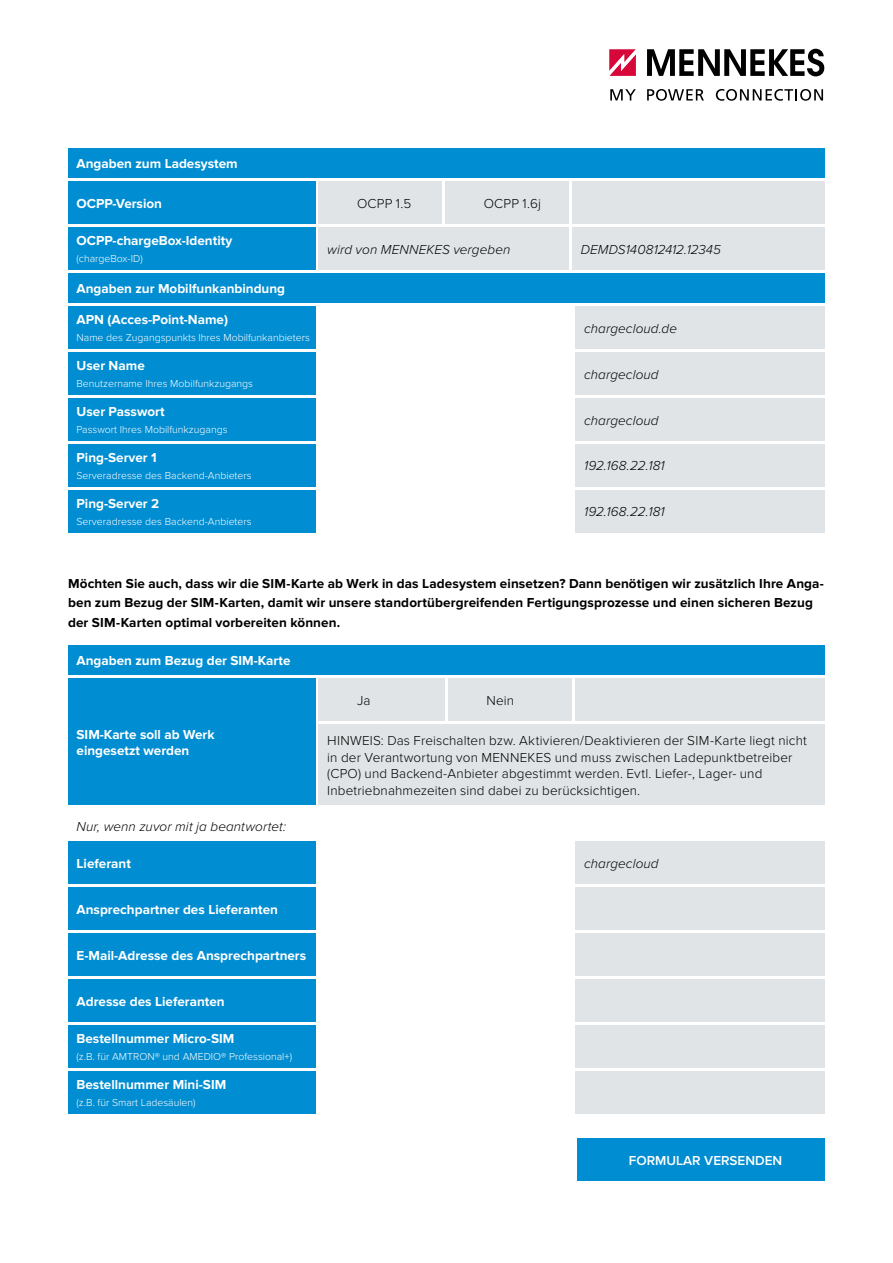
<style>
.page{position:relative;width:893px;height:1263px;background:#fff}
.page>*{position:absolute;margin:0;border:0;box-sizing:border-box;transform-origin:0 0}
.t1{font:700 13.5px/16.5px "Proxima Nova";color:#fff}
.t2{font:300 13.5px/16.5px "Proxima Nova";letter-spacing:.01em;color:#000}
.t3{font:700 13.5px/19.5px "Proxima Nova";letter-spacing:.01em;color:#000}
.t4{font:italic 300 13.5px "Proxima Nova";letter-spacing:.005em;color:#000}
.t5{font:600 13.5px "Proxima Nova";color:#fff}
.t6{font:300 10.5px "Proxima Nova";color:#fff}
</style>
<div class="page">
<div style="left:319px;top:227px;width:250px;height:42px;background:#e0e4e6"></div>
<div style="left:68px;top:181px;width:247px;height:43px;background:#008dd1"></div>
<div style="left:68px;top:306px;width:247px;height:43px;background:#008dd1"></div>
<div style="left:68px;top:678px;width:247px;height:127px;background:#008dd1"></div>
<div style="left:68px;top:398px;width:247px;height:42px;background:#008dd1"></div>
<div style="left:68px;top:887px;width:247px;height:42px;background:#008dd1"></div>
<div style="left:68px;top:227px;width:247px;height:42px;background:#008dd1"></div>
<div style="left:68px;top:352px;width:247px;height:42px;background:#008dd1"></div>
<div style="left:68px;top:841px;width:247px;height:43px;background:#008dd1"></div>
<div style="left:68px;top:444px;width:247px;height:42px;background:#008dd1"></div>
<div style="left:68px;top:979px;width:247px;height:42px;background:#008dd1"></div>
<div style="left:68px;top:490px;width:247px;height:42px;background:#008dd1"></div>
<div style="left:68px;top:1025px;width:247px;height:42px;background:#008dd1"></div>
<div style="left:68px;top:1071px;width:247px;height:42px;background:#008dd1"></div>
<div style="left:68px;top:148px;width:757px;height:30px;background:#008dd1"></div>
<div style="left:68px;top:273px;width:757px;height:30px;background:#008dd1"></div>
<div style="left:68px;top:645px;width:757px;height:30px;background:#008dd1"></div>
<div style="left:319px;top:724px;width:506px;height:81px;background:#e0e4e6"></div>
<div style="left:578px;top:1139px;width:247px;height:42px;background:#008dd1"></div>
<div style="left:572px;top:181px;width:253px;height:43px;background:#e0e4e6"></div>
<div style="left:576px;top:306px;width:249px;height:43px;background:#e0e4e6"></div>
<div style="left:572px;top:227px;width:253px;height:42px;background:#e0e4e6"></div>
<div style="left:576px;top:352px;width:249px;height:42px;background:#e0e4e6"></div>
<div style="left:576px;top:444px;width:249px;height:42px;background:#e0e4e6"></div>
<div style="left:576px;top:398px;width:249px;height:42px;background:#e0e4e6"></div>
<div style="left:576px;top:490px;width:249px;height:42px;background:#e0e4e6"></div>
<div style="left:576px;top:841px;width:249px;height:43px;background:#e0e4e6"></div>
<div style="left:576px;top:887px;width:249px;height:42px;background:#e0e4e6"></div>
<div style="left:576px;top:933px;width:249px;height:42px;background:#e0e4e6"></div>
<div style="left:576px;top:979px;width:249px;height:42px;background:#e0e4e6"></div>
<div style="left:576px;top:1025px;width:249px;height:42px;background:#e0e4e6"></div>
<div style="left:576px;top:1071px;width:249px;height:42px;background:#e0e4e6"></div>
<div style="left:576px;top:678px;width:249px;height:43px;background:#e0e4e6"></div>
<svg style="left:610px;top:89px;width:26px;height:12px"></svg>
<svg style="left:647px;top:89px;width:57px;height:12px"></svg>
<svg style="left:716px;top:89px;width:107px;height:12px"></svg>
<svg style="left:647px;top:49px;width:177px;height:27px"></svg>
<svg style="left:609px;top:49px;width:27px;height:27px"></svg>
<div style="left:319px;top:181px;width:123px;height:43px;background:#e0e4e6"></div>
<div style="left:319px;top:678px;width:126px;height:43px;background:#e0e4e6"></div>
<div style="left:445px;top:181px;width:124px;height:43px;background:#e0e4e6"></div>
<div style="left:448px;top:678px;width:124px;height:43px;background:#e0e4e6"></div>
<div style="left:68px;top:933px;width:247px;height:42px;background:#008dd1"></div>
<p class="t1" style="left:77px;top:156px;width:163px">Angaben zum Ladesystem</p>
<p class="t1" style="left:77px;top:196px;width:87px">OCPP-Version</p>
<p class="t1" style="left:77px;top:233px;width:157px">OCPP-chargeBox-Identity</p>
<p class="t6" style="left:77px;top:252px;width:68px">(chargeBox-ID)</p>
<p class="t1" style="left:77px;top:281px;width:210px">Angaben zur Mobilfunkanbindung</p>
<p class="t1" style="left:77px;top:312px;width:153px">APN (Acces-Point-Name)</p>
<p class="t6" style="left:77px;top:331px;width:235px">Name des Zugangspunkts Ihres Mobilfunkanbieters</p>
<p class="t1" style="left:77px;top:358px;width:70px">User Name</p>
<p class="t6" style="left:77px;top:377px;width:178px">Benutzername Ihres Mobilfunkzugangs</p>
<p class="t1" style="left:77px;top:404px;width:90px">User Passwort</p>
<p class="t6" style="left:77px;top:423px;width:152px">Passwort Ihres Mobilfunkzugangs</p>
<p class="t1" style="left:77px;top:450px;width:82px">Ping-Server 1</p>
<p class="t6" style="left:77px;top:469px;width:177px">Serveradresse des Backend-Anbieters</p>
<p class="t1" style="left:77px;top:496px;width:84px">Ping-Server 2</p>
<p class="t6" style="left:77px;top:515px;width:177px">Serveradresse des Backend-Anbieters</p>
<p class="t2" style="left:357px;top:195px;width:56px">OCPP 1.5</p>
<p class="t2" style="left:484px;top:195px;width:59px">OCPP 1.6j</p>
<p class="t4" style="left:327px;top:242px;width:185px">wird von MENNEKES vergeben</p>
<p class="t4" style="left:581px;top:242px;width:142px">DEMDS140812412.12345</p>
<p class="t4" style="left:584px;top:321px;width:94px">chargecloud.de</p>
<p class="t4" style="left:584px;top:367px;width:76px">chargecloud</p>
<p class="t4" style="left:584px;top:413px;width:76px">chargecloud</p>
<p class="t4" style="left:584px;top:458px;width:82px">192.168.22.181</p>
<p class="t4" style="left:584px;top:504px;width:82px">192.168.22.181</p>
<p class="t3" style="left:68px;top:574px;width:757px">Möchten Sie auch, dass wir die SIM-Karte ab Werk in das Ladesystem einsetzen? Dann benötigen wir zusätzlich Ihre Anga&shy;ben zum Bezug der SIM-Karten, damit wir unsere standortübergreifenden Fertigungsprozesse und einen sicheren Bezug der SIM-Karten optimal vorbereiten können.</p>
<p class="t1" style="left:77px;top:653px;width:215px">Angaben zum Bezug der SIM-Karte</p>
<p class="t1" style="left:77px;top:727px;width:140px">SIM-Karte soll ab Werk eingesetzt werden</p>
<p class="t4" style="left:77px;top:819px;width:211px">Nur, wenn zuvor mit ja beantwortet:</p>
<p class="t1" style="left:77px;top:856px;width:56px">Lieferant</p>
<p class="t1" style="left:77px;top:902px;width:203px">Ansprechpartner des Lieferanten</p>
<p class="t1" style="left:77px;top:947px;width:231px">E-Mail-Adresse des Ansprechpartners</p>
<p class="t1" style="left:77px;top:993px;width:150px">Adresse des Lieferanten</p>
<p class="t1" style="left:77px;top:1031px;width:159px">Bestellnummer Micro-SIM</p>
<p class="t6" style="left:77px;top:1050px;width:217px">(z.B. für AMTRON® und AMEDIO® Professional+)</p>
<p class="t1" style="left:77px;top:1077px;width:151px">Bestellnummer Mini-SIM</p>
<p class="t6" style="left:77px;top:1096px;width:121px">(z.B. für Smart Ladesäulen)</p>
<p class="t2" style="left:357px;top:693px;width:15px">Ja</p>
<p class="t2" style="left:486px;top:693px;width:29px">Nein</p>
<p class="t2" style="left:327px;top:733px;width:481px">HINWEIS: Das Freischalten bzw. Aktivieren/Deaktivieren der SIM-Karte liegt nicht in der Verantwortung von MENNEKES und muss zwischen Ladepunktbetreiber (CPO) und Backend-Anbieter abgestimmt werden. Evtl. Liefer-, Lager- und Inbetriebnahmezeiten sind dabei zu berücksichtigen.</p>
<p class="t4" style="left:584px;top:856px;width:76px">chargecloud</p>
<p class="t5" style="left:629px;top:1153px;width:155px">FORMULAR VERSENDEN</p>
</div>
